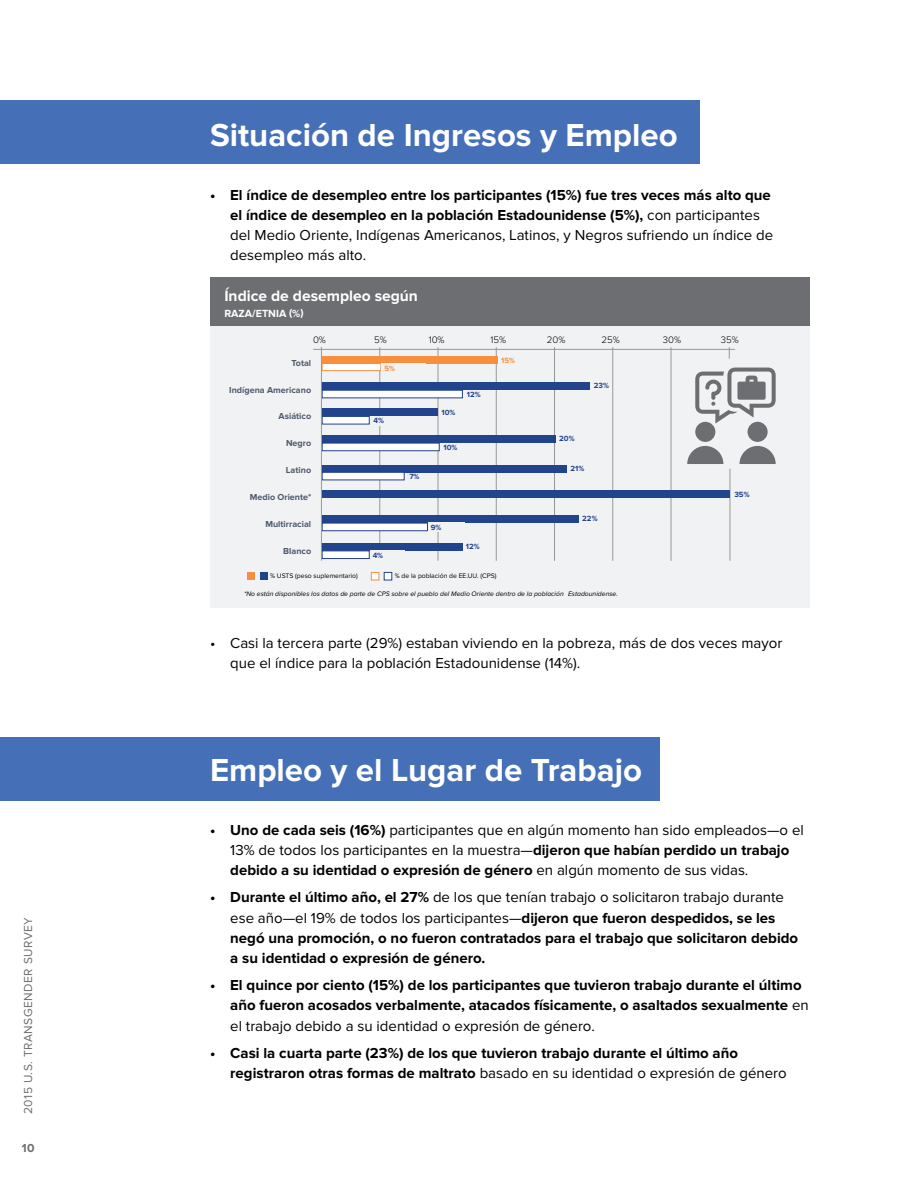
<style>
.page{position:relative;width:918px;height:1188px;background:#fff}
.page>*{position:absolute;margin:0;border:0;box-sizing:border-box;transform-origin:0 0}
.t1{font:700 33px "Proxima Nova";color:#fff}
.t2{font:700 15.6px "Proxima Nova";color:#fff}
.t3{font:700 15px/20.2px "Proxima Nova";color:#000}
.t4{font:15px/20.2px "Proxima Nova";color:#000}
.t5{font:12px "Proxima Nova";letter-spacing:.04em;color:#6d6e71}
.t6{font:700 12px "Proxima Nova";color:#6d6e71}
.t7{font:700 10.8px "Proxima Nova";color:#fff}
.t8{font:300 9.75px "Proxima Nova";color:#000}
.t9{font:700 9px "Proxima Nova";color:#4e596c}
.t10{font:700 7.8px "Proxima Nova";color:#23418d}
.t11{font:700 7.8px "Proxima Nova";color:#f78f3f}
.t12{font:italic 6.9px "Proxima Nova";color:#000}
.t13{font:6.9px "Proxima Nova";color:#000}
.s1{font-weight:400}
.s2{font-weight:700}
</style>
<div class="page">
<div style="left:0;top:100px;width:700px;height:64px;background:#4570b7"></div>
<div style="left:0;top:737px;width:660px;height:64px;background:#4570b7"></div>
<div style="left:210px;top:310px;width:600px;height:298px;background:#f1f2f3"></div>
<hr style="left:729px;top:469px;width:1px;height:92px;background:#989897">
<div style="left:210px;top:277px;width:600px;height:48px;background:#6d6e71"></div>
<hr style="left:671px;top:347px;width:1px;height:214px;background:#989897">
<hr style="left:612px;top:347px;width:1px;height:214px;background:#989897">
<hr style="left:554px;top:347px;width:1px;height:214px;background:#989897">
<hr style="left:496px;top:347px;width:1px;height:214px;background:#989897">
<hr style="left:438px;top:347px;width:1px;height:214px;background:#989897">
<hr style="left:379px;top:347px;width:1px;height:214px;background:#989897">
<div style="left:322px;top:382px;width:268px;height:8px;background:#22448c"></div>
<div style="left:322px;top:408px;width:116px;height:8px;background:#22448c"></div>
<div style="left:322px;top:435px;width:233px;height:8px;background:#22448c"></div>
<div style="left:321px;top:465px;width:246px;height:7px;background:#22448c"></div>
<div style="left:322px;top:491px;width:407px;height:7px;background:#22448c"></div>
<div style="left:322px;top:515px;width:257px;height:8px;background:#22448c"></div>
<div style="left:321px;top:543px;width:142px;height:8px;background:#22448c"></div>
<div style="left:322px;top:390px;width:141px;height:8px;background:#fff;border:1px solid #23418d"></div>
<div style="left:322px;top:416px;width:48px;height:9px;background:#fff;border:1px solid #23418d"></div>
<div style="left:322px;top:443px;width:118px;height:8px;background:#fff;border:1px solid #23418d"></div>
<div style="left:322px;top:472px;width:83px;height:8px;background:#fff;border:1px solid #23418d"></div>
<div style="left:322px;top:523px;width:106px;height:8px;background:#fff;border:1px solid #23418d"></div>
<div style="left:322px;top:550px;width:48px;height:9px;background:#fff;border:1px solid #23418d"></div>
<div style="left:322px;top:363px;width:59px;height:8px;background:#fff;border:1px solid #f78f3f"></div>
<div style="left:322px;top:356px;width:176px;height:8px;background:#f78f3f"></div>
<hr style="left:321px;top:347px;width:1px;height:214px;background:#989897">
<hr style="left:313px;top:349px;width:422px;height:1px;background:#989897">
<div style="left:370px;top:416px;width:38px;height:9px;background:#f1f2f3"></div>
<div style="left:428px;top:523px;width:37px;height:9px;background:#f1f2f3"></div>
<div style="left:370px;top:551px;width:35px;height:11px;background:#f1f2f3"></div>
<div style="left:248px;top:572px;width:7px;height:8px;background:#f78f3f"></div>
<div style="left:371px;top:572px;width:8px;height:9px;background:#fff;border:1px solid #f78f3f"></div>
<div style="left:260px;top:572px;width:8px;height:8px;background:#22448c"></div>
<div style="left:384px;top:572px;width:8px;height:9px;background:#fff;border:1px solid #23418d"></div>
<svg style="left:740px;top:446px;width:36px;height:18px"></svg>
<div style="left:695px;top:422px;width:20px;height:20px;background:#6d6e71;border-radius:50%"></div>
<svg style="left:687px;top:446px;width:36px;height:18px"></svg>
<svg style="left:695px;top:368px;width:81px;height:56px"></svg>
<div style="left:748px;top:422px;width:20px;height:20px;background:#6d6e71;border-radius:50%"></div>
<p class="t5" style="left:21px;top:1114px;width:199px;rotate:-90deg">2015 U.S. Transgender Su rvey</p>
<p class="t6" style="left:22px;top:1141px;width:14px">10</p>
<h1 class="t1" style="left:210px;top:116px;width:469px">Situación de Ingresos y Empleo</h1>
<p class="t3" style="left:230px;top:185px;width:545px;text-indent:-20px">• El índice de desempleo entre los participantes (15%) fue tres veces más alto que el índice de desempleo en la población Estadounidense (5%), <span class="s1">con participantes del Medio Oriente, Indígenas Americanos, Latinos, y Negros sufriendo un índice de desempleo más alto.</span></p>
<p class="t2" style="left:224px;top:287px;width:195px">Índice de desempleo según</p>
<p class="t7" style="left:224px;top:307px;width:81px">raza/etnia (%)</p>
<p class="t8" style="left:313px;top:336px;width:14px">0%</p>
<p class="t8" style="left:374px;top:336px;width:14px">5%</p>
<p class="t8" style="left:429px;top:336px;width:17px">10%</p>
<p class="t8" style="left:490px;top:336px;width:17px">15%</p>
<p class="t8" style="left:547px;top:336px;width:20px">20%</p>
<p class="t8" style="left:601px;top:336px;width:20px">25%</p>
<p class="t8" style="left:663px;top:336px;width:20px">30%</p>
<p class="t8" style="left:721px;top:336px;width:19px">35%</p>
<p class="t9" style="left:291px;top:358px;width:21px">Total</p>
<p class="t9" style="left:229px;top:384px;width:83px">Indígena Americano</p>
<p class="t9" style="left:279px;top:411px;width:34px">Asiático</p>
<p class="t9" style="left:286px;top:438px;width:27px">Negro</p>
<p class="t9" style="left:286px;top:465px;width:27px">Latino</p>
<p class="t9" style="left:250px;top:492px;width:63px">Medio Oriente*</p>
<p class="t9" style="left:265px;top:519px;width:47px">Multirracial</p>
<p class="t9" style="left:283px;top:545px;width:29px">Blanco</p>
<p class="t11" style="left:384px;top:364px;width:12px">5%</p>
<p class="t10" style="left:373px;top:416px;width:12px">4%</p>
<p class="t10" style="left:409px;top:472px;width:12px">7%</p>
<p class="t10" style="left:442px;top:408px;width:15px">10%</p>
<p class="t10" style="left:444px;top:442px;width:15px">10%</p>
<p class="t10" style="left:467px;top:390px;width:15px">12%</p>
<p class="t10" style="left:373px;top:551px;width:12px">4%</p>
<p class="t10" style="left:431px;top:523px;width:12px">9%</p>
<p class="t10" style="left:466px;top:542px;width:15px">12%</p>
<p class="t11" style="left:501px;top:355px;width:15px">15%</p>
<p class="t10" style="left:594px;top:381px;width:17px">23%</p>
<p class="t10" style="left:559px;top:434px;width:17px">20%</p>
<p class="t10" style="left:571px;top:464px;width:15px">21%</p>
<p class="t10" style="left:582px;top:514px;width:17px">22%</p>
<p class="t13" style="left:270px;top:572px;width:89px">% USTS (peso suplementario)</p>
<p class="t13" style="left:395px;top:572px;width:103px">% de la población de EE.UU. (CPS)</p>
<p class="t12" style="left:244px;top:589px;width:375px">*No están disponibles los datos de parte de CPS sobre el pueblo del Medio Oriente dentro de la población Estadounidense.</p>
<p class="t10" style="left:734px;top:490px;width:17px">35%</p>
<p class="t4" style="left:230px;top:633px;width:554px;text-indent:-20px">• Casi la tercera parte (29%) estaban viviendo en la pobreza, más de dos veces mayor que el índice para la población Estadounidense (14%).</p>
<h1 class="t1" style="left:210px;top:751px;width:434px">Empleo y el Lugar de Trabajo</h1>
<p class="t4" style="left:230px;top:820px;width:575px;text-indent:-20px"><span class="s2">• Uno de cada seis (16%)</span> participantes que en algún momento han sido empleados—o el<br>13% de todos los participantes en la muestra—<span class="s2">dijeron que habían perdido un trabajo debido a su identidad o expresión de género</span> en algún momento de sus vidas.</p>
<p class="t3" style="left:230px;top:887px;width:569px;text-indent:-20px">• Durante el último año, el 27% <span class="s1">de los que tenían trabajo o solicitaron trabajo durante ese año—el 19% de todos los participantes—</span>dijeron que fueron despedidos, se les negó una promoción, o no fueron contratados para el trabajo que solicitaron debido a su identidad o expresión de género.</p>
<p class="t3" style="left:230px;top:975px;width:580px;text-indent:-20px">• El quince por ciento (15%) de los participantes que tuvieron trabajo durante el último año fueron acosados verbalmente, atacados físicamente, o asaltados sexualmente <span class="s1">en el trabajo debido a su identidad o expresión de género.</span></p>
<p class="t3" style="left:230px;top:1043px;width:558px;text-indent:-20px">• Casi la cuarta parte (23%) de los que tuvieron trabajo durante el último año registraron otras formas de maltrato <span class="s1">basado en su identidad o expresión de género</span></p>
</div>
